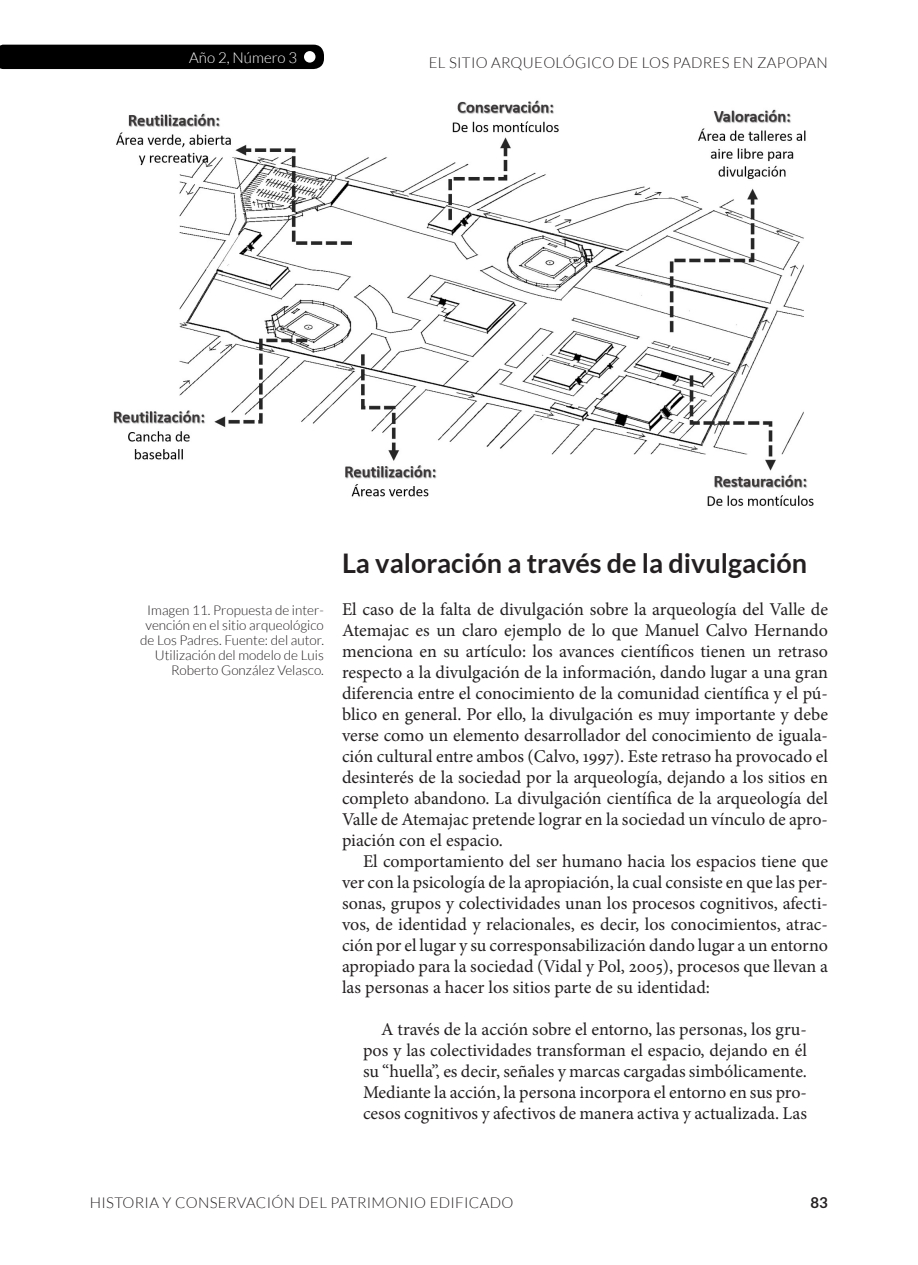
<style>
.page{position:relative;width:918px;height:1265px;background:#fff}
.page>*{position:absolute;margin:0;border:0;box-sizing:border-box;transform-origin:0 0}
.Título_2_Artículos{font:700 27px "Lato";color:#231f20}
.Cita_a_bando{font:18px/21px "Minion Pro";color:#231f20;text-align:justify}
.t1{font:300 15px "Lato";letter-spacing:.02em;color:#231f20}
.t2{font:300 15px "Lato";color:#fff}
.t3{font:700 15px "Lato";color:#231f20}
.Pies_de_fotos{font:300 13.5px/15px "Lato";color:#231f20;text-align:right}
</style>
<div class="page">
<div style="left:0;top:45px;width:324px;height:24px;background:#000"></div>
<div style="left:304px;top:51px;width:12px;height:12px;background:#fff;border-radius:50%"></div>
<img style="left:113px;top:100px;width:701px;height:406px">
<p class="t2" style="left:189px;top:49px;width:110px">Año 2, Número 3</p>
<p class="t1" style="left:429px;top:54px;width:401px">EL SITIO ARQUEOLÓGICO DE LOS PADRES EN ZAPOPAN</p>
<p class="Pies_de_fotos" style="left:140px;top:603px;width:185px">Imagen 11. Propuesta de inter&shy;vención en el sitio arqueológico de Los Padres. Fuente: del autor.<br>Utilización del modelo de Luis<br>Roberto González Velasco.</p>
<p class="Título_2_Artículos" style="left:342px;top:548px;width:467px">La valoración a través de la divulgación</p>
<p class="Cita_a_bando" style="left:342px;top:599px;width:488px">El caso de la falta de divulgación sobre la arqueología del Valle de Atemajac es un claro ejemplo de lo que Manuel Calvo Hernando menciona en su artículo: los avances científicos tienen un retraso respecto a la divulgación de la información, dando lugar a una gran diferencia entre el conocimiento de la comunidad científica y el pú&shy;blico en general. Por ello, la divulgación es muy importante y debe verse como un elemento desarrollador del conocimiento de iguala&shy;ción cultural entre ambos (Calvo, 1997). Este retraso ha provocado el desinterés de la sociedad por la arqueología, dejando a los sitios en completo abandono. La divulgación científica de la arqueología del Valle de Atemajac pretende lograr en la sociedad un vínculo de apro&shy;piación con el espacio.</p>
<p class="Cita_a_bando" style="left:342px;top:851px;width:488px;text-indent:21px">El comportamiento del ser humano hacia los espacios tiene que ver con la psicología de la apropiación, la cual consiste en que las per&shy;sonas, grupos y colectividades unan los procesos cognitivos, afecti&shy;vos, de identidad y relacionales, es decir, los conocimientos, atrac&shy;ción por el lugar y su corresponsabilización dando lugar a un entorno apropiado para la sociedad (Vidal y Pol, 2005), procesos que llevan a las personas a hacer los sitios parte de su identidad:</p>
<p class="Cita_a_bando" style="left:363px;top:1019px;width:446px;text-indent:18px">A través de la acción sobre el entorno, las personas, los gru&shy;pos y las colectividades transforman el espacio, dejando en él su “huella”, es decir, señales y marcas cargadas simbólicamente.<br>Mediante la acción, la persona incorpora el entorno en sus pro&shy;cesos cognitivos y afectivos de manera activa y actualizada. Las</p>
<p class="t1" style="left:90px;top:1195px;width:425px">HISTORIA Y CONSERVACIÓN DEL PATRIMONIO EDIFICADO</p>
<p class="t3" style="left:811px;top:1194px;width:19px">83</p>
</div>
